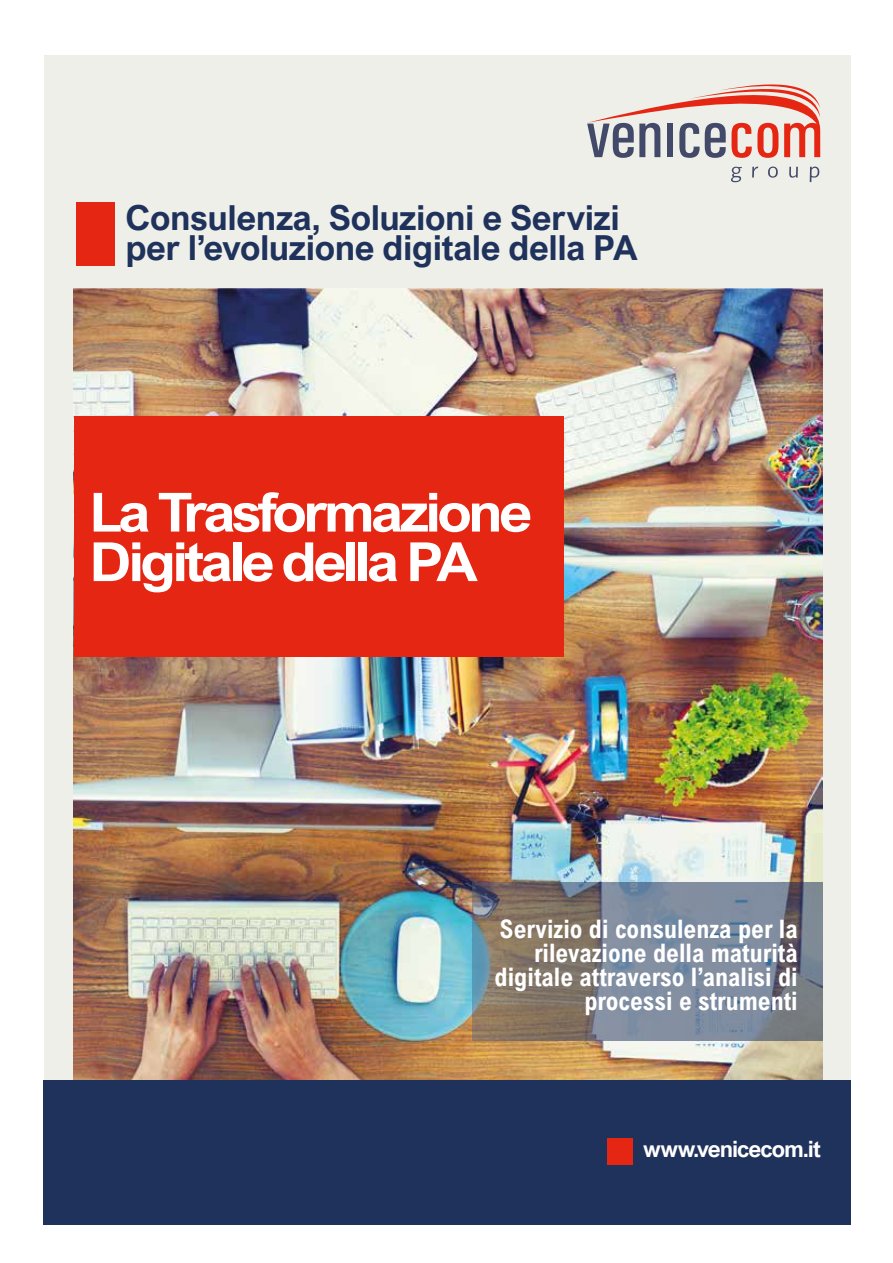
<style>
.page{position:relative;width:893px;height:1263px;background:#fff}
.page>*{position:absolute;margin:0;border:0;box-sizing:border-box;transform-origin:0 0}
.t1{font:700 54px/49.5px "Arial Nova";letter-spacing:-.065em;color:#fff;scale:1.08 1}
.t2{font:700 34.5px/30px "Arial Nova";letter-spacing:-.01em;color:#1f325b}
.t3{font:700 25.5px/24px "Arial Nova Cond";color:#fff;text-align:right}
.t4{font:700 22.5px "Arial Nova";letter-spacing:-.045em;color:#fff}
</style>
<div class="page">
<div style="left:44px;top:55px;width:807px;height:1168px;background:#efefe9"></div>
<div style="left:76px;top:203px;width:39px;height:63px;background:#e52613"></div>
<img style="left:74px;top:289px;width:749px;height:792px">
<div style="left:43px;top:1081px;width:808px;height:144px;background:#1f325b"></div>
<div style="left:607px;top:1138px;width:26px;height:26px;background:#e52613"></div>
<div style="left:74px;top:417px;width:489px;height:240px;background:#e52613"></div>
<svg style="left:472px;top:883px;width:351px;height:158px"></svg>
<svg style="left:587px;top:84px;width:233px;height:74px"></svg>
<svg style="left:731px;top:167px;width:11px;height:15px"></svg>
<svg style="left:752px;top:167px;width:6px;height:11px"></svg>
<svg style="left:768px;top:167px;width:10px;height:11px"></svg>
<svg style="left:789px;top:167px;width:9px;height:11px"></svg>
<svg style="left:810px;top:167px;width:9px;height:15px"></svg>
<h2 class="t2" style="left:125px;top:202px;width:514px">Consulenza, Soluzioni e Servizi per l’evoluzione digitale della PA</h2>
<h1 class="t1" style="left:89px;top:487px;width:412px">La Trasformazione<br>Digitale della PA</h1>
<p class="t3" style="left:495px;top:916px;width:305px">Servizio di consulenza per la rilevazione della maturità digitale attraverso l’analisi di processi e strumenti</p>
<p class="t4" style="left:643px;top:1136px;width:179px">www.venicecom.it</p>
</div>
